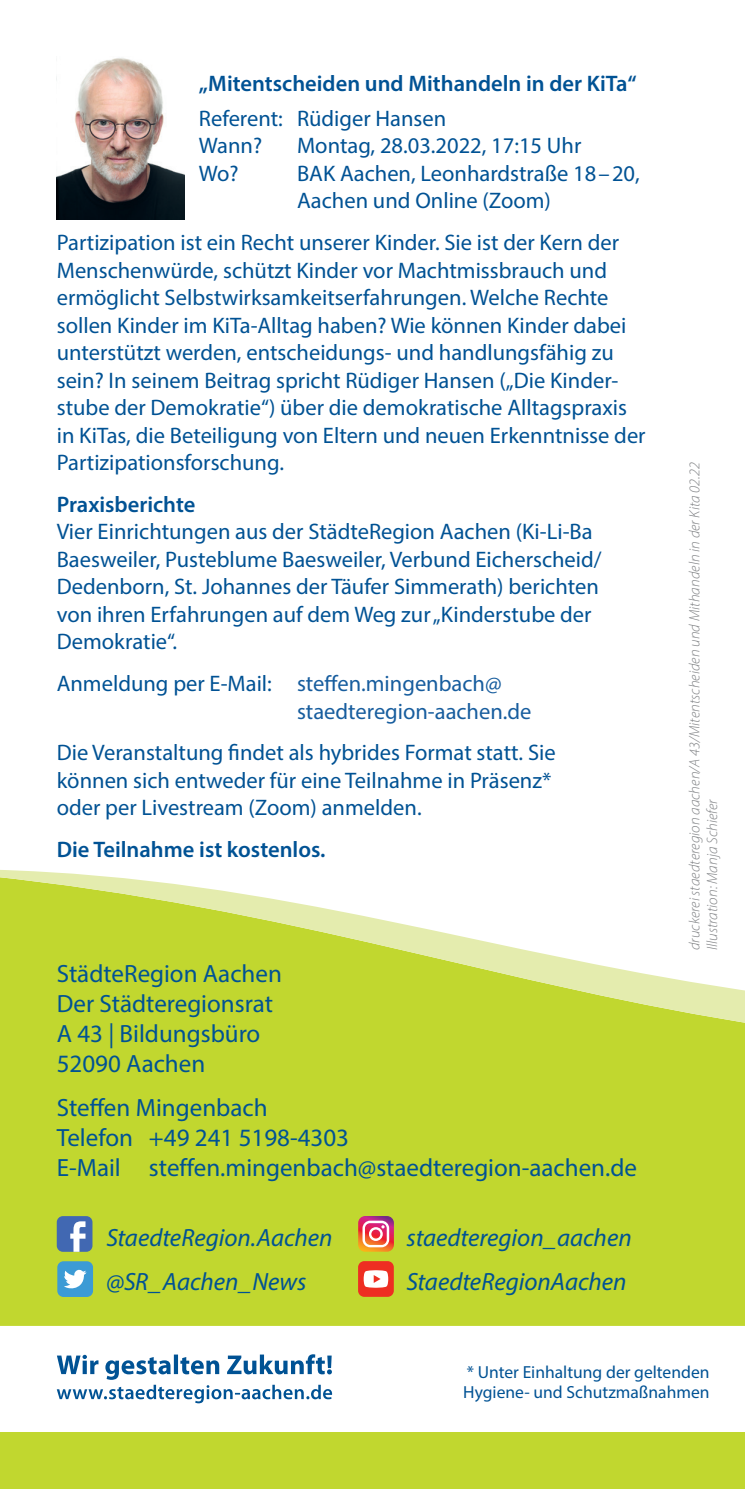
<style>
.page{position:relative;width:745px;height:1489px;background:#fff}
.page>*{position:absolute;margin:0;border:0;box-sizing:border-box;transform-origin:0 0}
.t1{font:25px/30px "Myriad Pro";color:#005294}
.t2{font:italic 25px "Myriad Pro";color:#005294}
.t3{font:22.5px/27.5px "Myriad Pro";color:#005294}
.t4{font:600 22.5px "Myriad Pro";color:#005294}
.t5{font:22.5px/27.5px "Myriad Pro";color:#175d9e}
.t6{font:17.5px/20px "Myriad Pro";color:#005294}
.t7{font:italic 300 15px/17.5px "Myriad Pro";color:#808285}
.s1{color:#005294}
</style>
<div class="page">
<svg style="left:57px;top:1354px;width:275px;height:49px"></svg>
<div style="left:0;top:1431px;width:744px;height:57px;background:#c1d72f"></div>
<div style="left:0;top:1025px;width:744px;height:300px;background:#c1d72f"></div>
<svg style="left:0;top:870px;width:744px;height:155px;fill:#c1d72f"></svg>
<svg style="left:57px;top:1215px;width:35px;height:36px"></svg>
<svg style="left:358px;top:1215px;width:35px;height:36px"></svg>
<div style="left:57px;top:1261px;width:36px;height:35px;background:#3c9bd5;border-radius:6px"></div>
<svg style="left:64px;top:1269px;width:22px;height:20px"></svg>
<div style="left:358px;top:1260px;width:35px;height:36px;background:#ee2e22;border-radius:6px"></div>
<svg style="left:363px;top:1270px;width:25px;height:17px"></svg>
<img style="left:57px;top:58px;width:128px;height:162px">
<p class="t4" style="left:199px;top:69px;width:439px">„Mitentscheiden und Mithandeln in der KiTa“</p>
<p class="t3" style="left:199px;top:104px;width:249px">Referent: Rüdiger Hansen<br>Wann?</p>
<p class="t3" style="left:297px;top:132px;width:286px">Montag, 28.03.2022, 17:15 Uhr</p>
<p class="t3" style="left:199px;top:159px;width:41px">Wo?</p>
<p class="t3" style="left:297px;top:159px;width:344px">BAK Aachen, Leonhardstraße 18–20,<br>Aachen und Online (Zoom)</p>
<p class="t3" style="left:57px;top:228px;width:590px">Partizipation ist ein Recht unserer Kinder. Sie ist der Kern der Menschenwürde, schützt Kinder vor Machtmissbrauch und ermöglicht Selbstwirksamkeitserfahrungen. Welche Rechte sollen Kinder im KiTa-Alltag haben? Wie können Kinder dabei unterstützt werden, entscheidungs- und handlungsfähig zu sein? In seinem Beitrag spricht Rüdiger Hansen („Die Kinder&shy;stube der Demokratie“) über die demokratische Alltagspraxis in KiTas, die Beteiligung von Eltern und neuen Erkenntnisse der Partizipationsforschung.</p>
<p class="t4" style="left:57px;top:490px;width:140px">Praxisberichte</p>
<p class="t3" style="left:57px;top:518px;width:546px">Vier Einrichtungen aus der StädteRegion Aachen (Ki-Li-Ba Baesweiler, Pusteblume Baesweiler, Verbund Eicherscheid/ Dedenborn, St. Johannes der Täufer Simmerath) berichten von ihren Erfahrungen auf dem Weg zur „Kinderstube der Demokratie“.</p>
<p class="t5" style="left:297px;top:669px;width:236px;text-indent:-240px"><span class="s1">Anmeldung per E-Mail:</span> steffen.mingenbach@ staedteregion-aachen.de</p>
<p class="t3" style="left:57px;top:738px;width:500px">Die Veranstaltung findet als hybrides Format statt. Sie können sich entweder für eine Teilnahme in Präsenz* oder per Livestream (Zoom) anmelden.</p>
<p class="t4" style="left:57px;top:835px;width:270px">Die Teilnahme ist kostenlos.</p>
<p class="t1" style="left:57px;top:958px;width:226px">StädteRegion Aachen<br>Der Städteregionsrat<br>A 43 | Bildungsbüro<br>52090 Aachen</p>
<p class="t1" style="left:57px;top:1092px;width:581px">Steffen Mingenbach<br>Telefon +49 241 5198-4303<br>E-Mail steffen.mingenbach@staedteregion-aachen.de</p>
<p class="t2" style="left:106px;top:1222px;width:228px">StaedteRegion.Aachen</p>
<p class="t2" style="left:406px;top:1222px;width:227px">staedteregion_aachen</p>
<p class="t2" style="left:106px;top:1266px;width:201px">@SR_Aachen_News</p>
<p class="t2" style="left:406px;top:1266px;width:221px">StaedteRegionAachen</p>
<p class="t7" style="left:685px;top:950px;width:489px;rotate:-90deg">druckerei staedteregion aachen/A 43/Mitentscheiden und Mithandeln in der Kita 02.22<br>Illustration: Manja Schiefer</p>
<p class="t6" style="left:463px;top:1361px;width:247px">* Unter Einhaltung der geltenden<br>Hygiene- und Schutzmaßnahmen</p>
</div>
